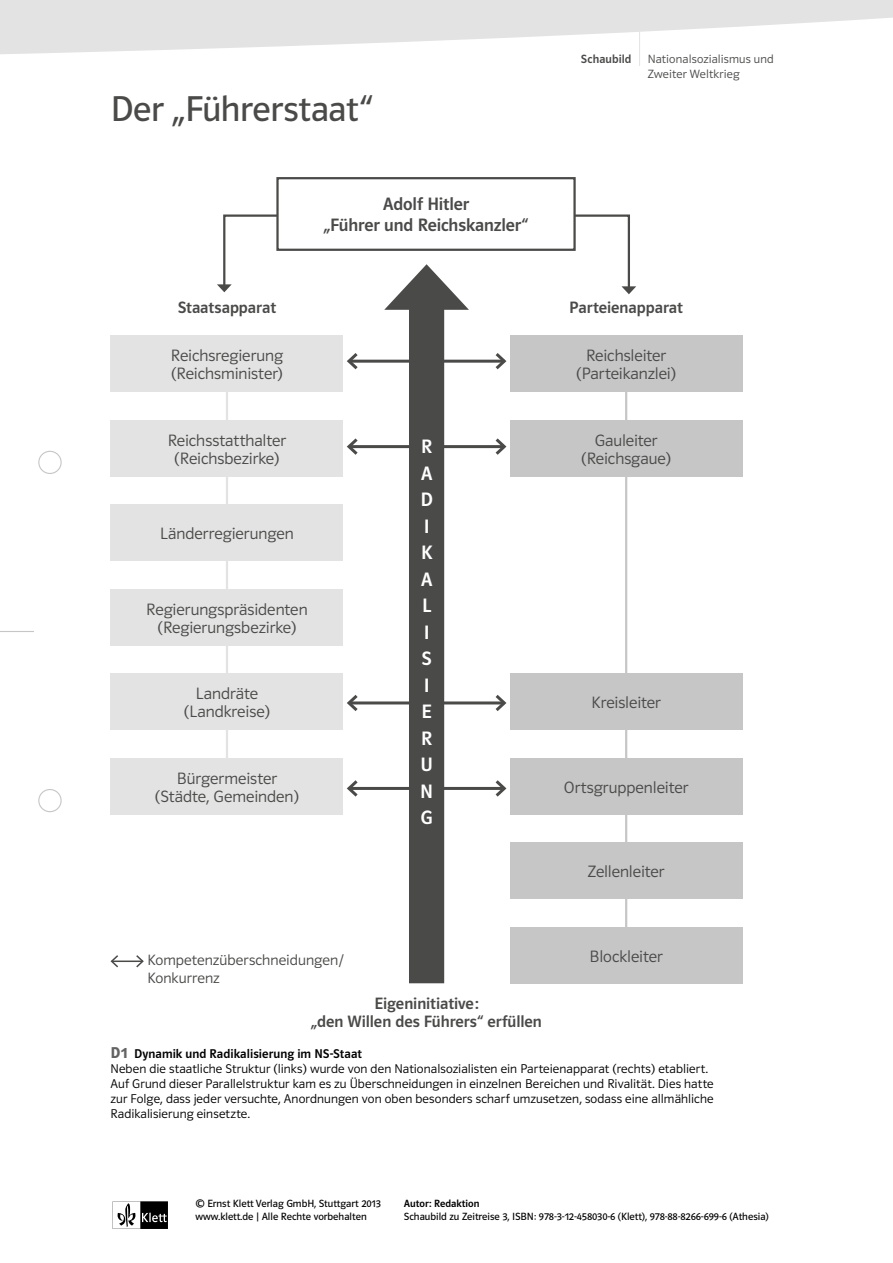
<style>
.page{position:relative;width:893px;height:1263px;background:#fff}
.page>*{position:absolute;margin:0;border:0;box-sizing:border-box;transform-origin:0 0}
._01_ab_titel_u1{font:36px "Polo ST11 K Buch";letter-spacing:-.005em;color:#4a4a49}
.ab_grafiktext_krft{font:19.5px "Polo ST11 K Krftg";color:#fff}
.ab_grafiktext_krft-2{font:18px "Polo ST11 K Krftg";letter-spacing:-.005em;color:#4a4a49}
.ab_grafiktext{font:16.5px "Polo ST11 K Leicht";color:#4a4a49}
.ab_grafiktext_krft-3{font:16.5px "Polo ST11 K Krftg";letter-spacing:-.005em;color:#4a4a49}
.ab_grafiktext-2{font:15px/18px "Polo ST11 K Leicht";letter-spacing:.005em;color:#4a4a49}
._04_ab_bildlegende{font:12.75px/15px "Polo ST11 K Leicht";letter-spacing:.01em;color:#000}
._00_ab_kolumnen_kapi{font:12px/15px "Polo ST11 K Leicht";letter-spacing:.01em;color:#4a4a49}
._00_ab_kolumnent_tit{font:12px "Polo ST11 K Krftg";letter-spacing:.01em;color:#4a4a49}
._05_ab_fußzeile_impr{font:10.5px/12.8px "Polo ST11 K Buch";color:#000}
.s1{font-family:"Polo ST11 K Hfett";font-size:15.75px;color:#646363}
.s2{font-family:"Polo ST11 K Krftg"}
</style>
<div class="page">
<hr style="left:0;top:631px;width:34px;height:1px;background:#c6c6c6">
<div style="left:38px;top:451px;width:24px;height:23px;border:1px solid #c6c6c6;border-radius:50%"></div>
<div style="left:38px;top:789px;width:24px;height:23px;border:1px solid #c6c6c6;border-radius:50%"></div>
<svg style="left:113px;top:1201px;width:55px;height:28px"></svg>
<hr style="left:349px;top:360px;width:155px;height:3px;background:#4a4a49">
<svg style="left:347px;top:353px;width:14px;height:17px"></svg>
<svg style="left:492px;top:353px;width:15px;height:17px"></svg>
<hr style="left:349px;top:445px;width:155px;height:3px;background:#4a4a49">
<svg style="left:347px;top:438px;width:14px;height:17px"></svg>
<svg style="left:492px;top:438px;width:15px;height:17px"></svg>
<hr style="left:349px;top:701px;width:155px;height:3px;background:#4a4a49">
<svg style="left:347px;top:695px;width:14px;height:16px"></svg>
<svg style="left:492px;top:695px;width:15px;height:16px"></svg>
<hr style="left:349px;top:787px;width:155px;height:3px;background:#4a4a49">
<svg style="left:347px;top:780px;width:14px;height:17px"></svg>
<svg style="left:492px;top:780px;width:15px;height:17px"></svg>
<div style="left:409px;top:295px;width:35px;height:688px;background:#4a4a49"></div>
<hr style="left:226px;top:364px;width:2px;height:422px;background:#e3e3e3">
<div style="left:111px;top:420px;width:232px;height:56px;background:#e3e3e3"></div>
<div style="left:111px;top:504px;width:232px;height:57px;background:#e3e3e3"></div>
<div style="left:111px;top:589px;width:232px;height:56px;background:#e3e3e3"></div>
<div style="left:111px;top:673px;width:232px;height:57px;background:#e3e3e3"></div>
<div style="left:111px;top:758px;width:232px;height:56px;background:#e3e3e3"></div>
<div style="left:111px;top:335px;width:232px;height:57px;background:#e3e3e3"></div>
<hr style="left:625px;top:364px;width:2px;height:591px;background:#c6c6c6">
<div style="left:510px;top:335px;width:233px;height:57px;background:#c6c6c6"></div>
<div style="left:510px;top:420px;width:233px;height:56px;background:#c6c6c6"></div>
<div style="left:510px;top:673px;width:233px;height:57px;background:#c6c6c6"></div>
<div style="left:510px;top:758px;width:233px;height:56px;background:#c6c6c6"></div>
<div style="left:510px;top:842px;width:233px;height:57px;background:#c6c6c6"></div>
<div style="left:510px;top:927px;width:233px;height:56px;background:#c6c6c6"></div>
<svg style="left:217px;top:214px;width:419px;height:96px"></svg>
<div style="left:277px;top:178px;width:298px;height:72px;background:#fff"></div>
<div style="left:276px;top:177px;width:300px;height:74px;border:2px solid #4a4a49"></div>
<hr style="left:112px;top:960px;width:31px;height:2px;background:#4a4a49">
<svg style="left:110px;top:955px;width:10px;height:13px"></svg>
<svg style="left:135px;top:955px;width:9px;height:13px"></svg>
<hr style="left:639px;top:0;width:1px;height:66px;background:#e3e3e3">
<svg style="left:0;top:0;width:893px;height:54px;fill:#e3e3e3"></svg>
<p class="_01_ab_titel_u1" style="left:111px;top:89px;width:264px">Der „Führerstaat“</p>
<p class="ab_grafiktext_krft-2" style="left:383px;top:195px;width:88px">Adolf Hitler</p>
<p class="ab_grafiktext_krft-2" style="left:324px;top:216px;width:206px">„Führer und Reichskanzler“</p>
<p class="_00_ab_kolumnent_tit" style="left:581px;top:53px;width:52px">Schaubild</p>
<p class="_00_ab_kolumnen_kapi" style="left:648px;top:52px;width:128px">Nationalsozialismus und<br>Zweiter Weltkrieg</p>
<p class="ab_grafiktext_krft-3" style="left:178px;top:298px;width:100px">Staatsapparat</p>
<p class="ab_grafiktext_krft-3" style="left:569px;top:298px;width:115px">Parteienapparat</p>
<p class="ab_grafiktext" style="left:171px;top:347px;width:114px">Reichsregierung</p>
<p class="ab_grafiktext" style="left:171px;top:365px;width:113px">(Reichsminister)</p>
<p class="ab_grafiktext" style="left:168px;top:431px;width:120px">Reichsstatthalter</p>
<p class="ab_grafiktext" style="left:174px;top:449px;width:107px">(Reichsbezirke)</p>
<p class="ab_grafiktext" style="left:160px;top:524px;width:135px">Länderregierungen</p>
<p class="ab_grafiktext" style="left:146px;top:600px;width:163px">Regierungspräsidenten</p>
<p class="ab_grafiktext" style="left:157px;top:618px;width:141px">(Regierungsbezirke)</p>
<p class="ab_grafiktext" style="left:196px;top:684px;width:64px">Landräte</p>
<p class="ab_grafiktext" style="left:184px;top:702px;width:88px">(Landkreise)</p>
<p class="ab_grafiktext" style="left:177px;top:769px;width:102px">Bürgermeister</p>
<p class="ab_grafiktext" style="left:155px;top:787px;width:146px">(Städte, Gemeinden)</p>
<p class="ab_grafiktext_krft" style="left:421px;top:436px;width:13px">R</p>
<p class="ab_grafiktext_krft" style="left:421px;top:462px;width:13px">A</p>
<p class="ab_grafiktext_krft" style="left:420px;top:489px;width:14px">D</p>
<p class="ab_grafiktext_krft" style="left:424px;top:515px;width:7px">I</p>
<p class="ab_grafiktext_krft" style="left:421px;top:542px;width:13px">K</p>
<p class="ab_grafiktext_krft" style="left:421px;top:568px;width:13px">A</p>
<p class="ab_grafiktext_krft" style="left:422px;top:595px;width:11px">L</p>
<p class="ab_grafiktext_krft" style="left:424px;top:621px;width:7px">I</p>
<p class="ab_grafiktext_krft" style="left:421px;top:648px;width:12px">S</p>
<p class="ab_grafiktext_krft" style="left:424px;top:674px;width:7px">I</p>
<p class="ab_grafiktext_krft" style="left:421px;top:701px;width:12px">E</p>
<p class="ab_grafiktext_krft" style="left:421px;top:727px;width:13px">R</p>
<p class="ab_grafiktext_krft" style="left:420px;top:754px;width:14px">U</p>
<p class="ab_grafiktext_krft" style="left:420px;top:781px;width:14px">N</p>
<p class="ab_grafiktext_krft" style="left:420px;top:807px;width:14px">G</p>
<p class="ab_grafiktext" style="left:586px;top:347px;width:82px">Reichsleiter</p>
<p class="ab_grafiktext" style="left:576px;top:365px;width:101px">(Parteikanzlei)</p>
<p class="ab_grafiktext" style="left:595px;top:431px;width:64px">Gauleiter</p>
<p class="ab_grafiktext" style="left:581px;top:449px;width:91px">(Reichsgaue)</p>
<p class="ab_grafiktext" style="left:591px;top:693px;width:71px">Kreisleiter</p>
<p class="ab_grafiktext" style="left:564px;top:778px;width:126px">Ortsgruppenleiter</p>
<p class="ab_grafiktext" style="left:588px;top:862px;width:78px">Zellenleiter</p>
<p class="ab_grafiktext-2" style="left:147px;top:951px;width:198px">Kompetenzüberschneidungen/<br>Konkurrenz</p>
<p class="ab_grafiktext_krft-3" style="left:374px;top:994px;width:106px">Eigeninitiative:</p>
<p class="ab_grafiktext_krft-3" style="left:311px;top:1012px;width:232px">„den Willen des Führers“ erfüllen</p>
<p class="ab_grafiktext" style="left:590px;top:947px;width:75px">Blockleiter</p>
<p class="_04_ab_bildlegende" style="left:111px;top:1047px;width:605px"><span class="s1">D 1</span> <span class="s2">Dynamik und Radikalisierung im NS-Staat<br></span>Neben die staatliche Struktur (links) wurde von den Nationalsozialisten ein Parteienapparat (rechts) etabliert.<br>Auf Grund dieser Parallelstruktur kam es zu Überschneidungen in einzelnen Bereichen und Rivalität. Dies hatte zur Folge, dass jeder versuchte, Anordnungen von oben besonders scharf umzusetzen, sodass eine allmähliche Radikalisierung einsetzte.</p>
<p class="_05_ab_fußzeile_impr" style="left:196px;top:1197px;width:187px">© Ernst Klett Verlag GmbH, Stuttgart 2013</p>
<p class="_05_ab_fußzeile_impr" style="left:196px;top:1210px;width:173px">www.klett.de | Alle Rechte vorbehalten</p>
<p class="_05_ab_fußzeile_impr" style="left:404px;top:1197px;width:366px"><span class="s2">Autor: Redaktion<br></span>Schaubild zu Zeitreise 3, ISBN: 978-3-12-458030-6 (Klett), 978-88-8266-699-6 (Athesia)</p>
</div>
